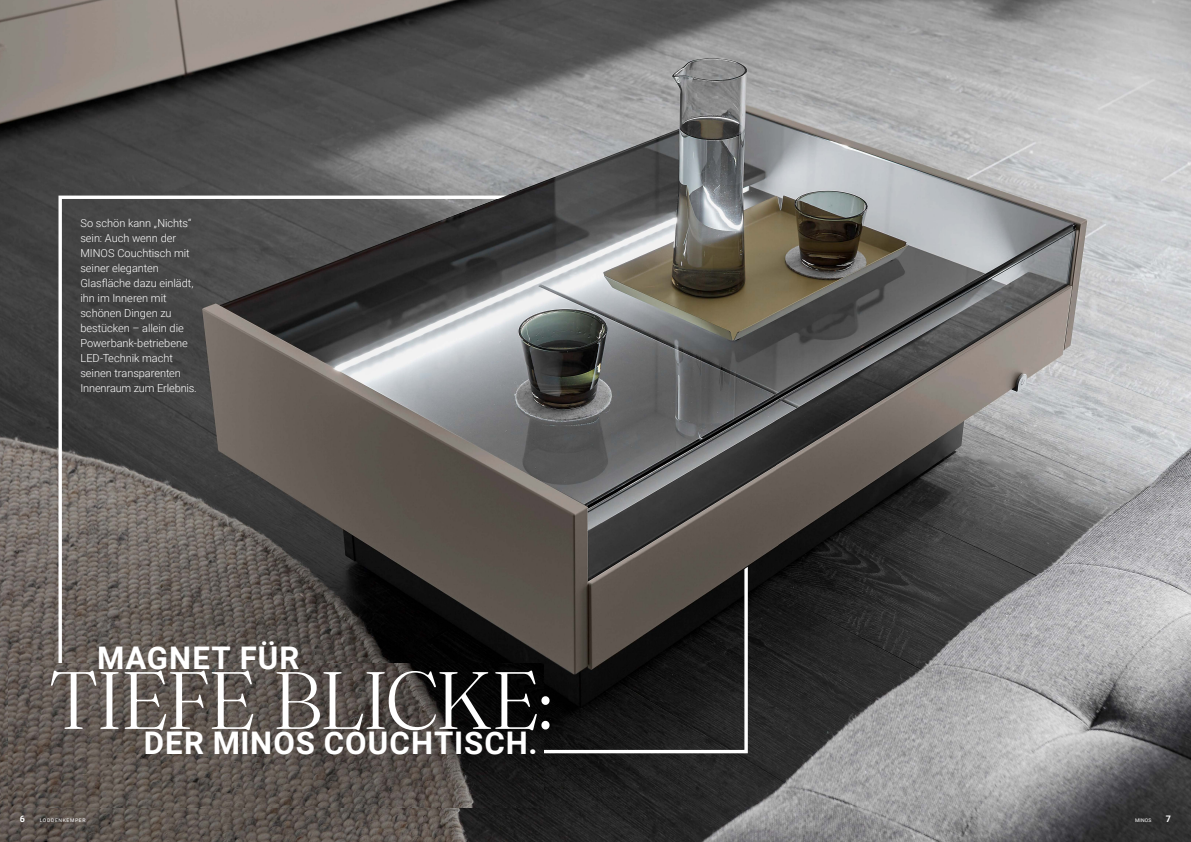
<style>
.page{position:relative;width:1191px;height:842px;background:#fff}
.page>*{position:absolute;margin:0;border:0;box-sizing:border-box;transform-origin:0 0}
.t1{font:300 81.1px "Fraunces 72 pt";letter-spacing:-.03em;color:#fff}
.t2{font:700 31.2px "Roboto";letter-spacing:.035em;color:#fff}
.t3{font:300 11px/15px "Roboto";letter-spacing:-.005em;color:#fff}
.t4{font:700 9px "Roboto";color:#fff}
.t5{font:5px "Roboto";letter-spacing:.135em;color:#fff}
</style>
<div class="page">
<img style="left:0;top:0;width:1191px;height:842px">
<img style="left:349px;top:190px;width:429px;height:420px">
<img style="left:9px;top:663px;width:534px;height:145px">
<p class="t3" style="left:80px;top:215px;width:118px">So schön kann „Nichts“ sein: Auch wenn der<br>MINOS Couchtisch mit seiner eleganten<br>Glasfläche dazu einlädt, ihn im Inneren mit schönen Dingen zu bestücken – allein die<br>Powerbank-betriebene<br>LED-Technik macht seinen transparenten<br>Innenraum zum Erlebnis.</p>
<h2 class="t2" style="left:97px;top:636px;width:204px">MAGNET FÜR</h2>
<h1 class="t1" style="left:49px;top:637px;width:505px">TIEFE BLICKE:</h1>
<h2 class="t2" style="left:144px;top:721px;width:395px">DER MINOS COUCHTISCH.</h2>
<p class="t4" style="left:20px;top:813px;width:7px">6</p>
<p class="t5" style="left:40px;top:817px;width:47px">LODDENKEMPER</p>
<p class="t5" style="left:1135px;top:817px;width:18px">MINOS</p>
<p class="t4" style="left:1166px;top:813px;width:7px">7</p>
</div>
